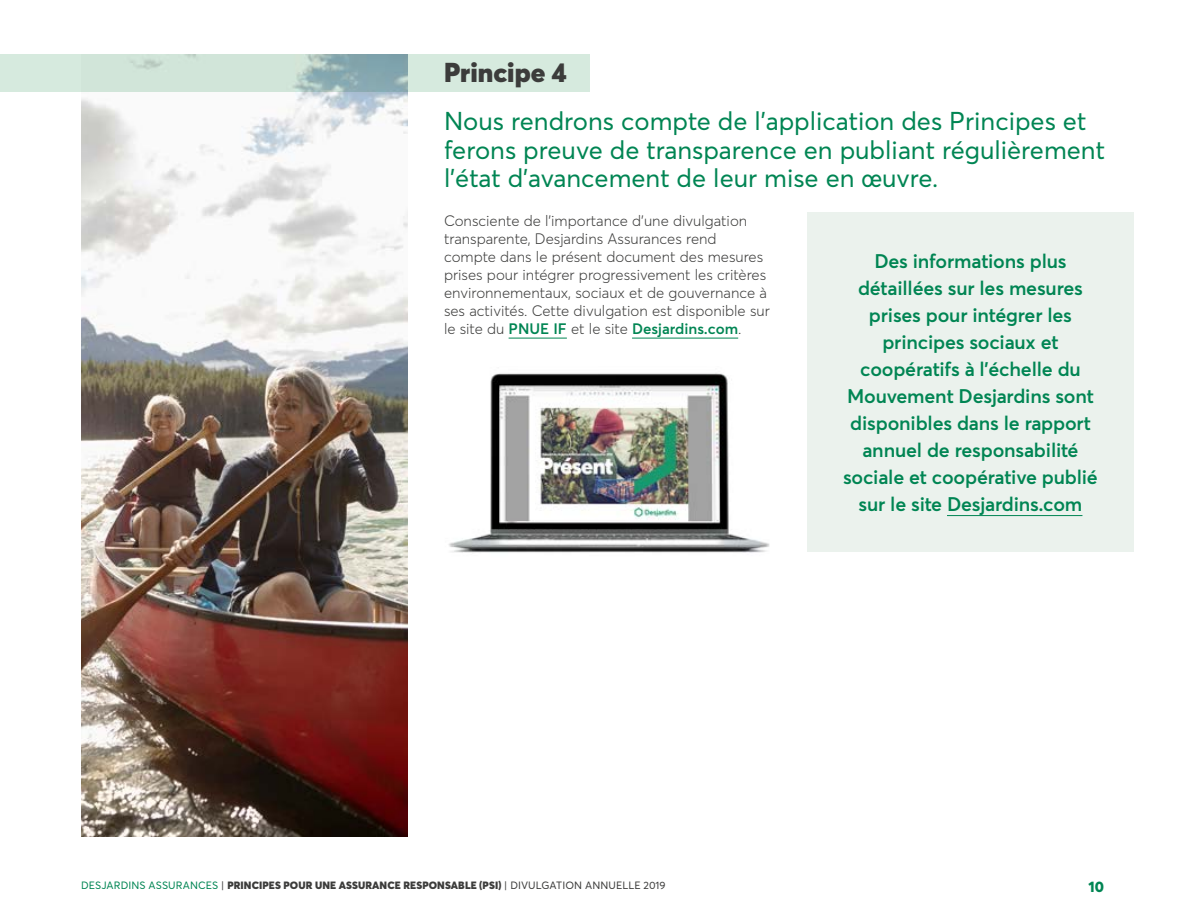
<style>
.page{position:relative;width:1188px;height:918px;background:#fff}
.page>*{position:absolute;margin:0;border:0;box-sizing:border-box;transform-origin:0 0}
.t1{font:900 27px "Averta";color:#3c3c3b}
.t2{font:25.5px/28.5px "Averta";color:#008553}
.t3{font:600 19.5px/27px "Averta";letter-spacing:-.01em;color:#008553;text-align:center}
.t4{font:300 15px/18px "Averta";color:#3c3c3b}
.t5{font:800 15px "Averta";color:#008553}
.t6{font:900 10.5px "Averta";letter-spacing:.01em;color:#3c3c3b}
.s1{font-weight:600;color:#008553}
.s2{font-weight:400;color:#008553}
.s3{font-weight:400}
</style>
<div class="page">
<img style="left:448px;top:373px;width:322px;height:180px">
<img style="left:81px;top:91px;width:327px;height:746px">
<svg style="left:0;top:54px;width:590px;height:37px;background:#c7ddd4"></svg>
<hr style="left:509px;top:338px;width:58px;height:1px;background:#008553">
<hr style="left:632px;top:338px;width:106px;height:1px;background:#008553">
<div style="left:807px;top:212px;width:327px;height:340px;background:#ebf2ed"></div>
<hr style="left:947px;top:515px;width:135px;height:1px;background:#008553">
<h2 class="t1" style="left:444px;top:55px;width:124px">Principe 4</h2>
<h2 class="t2" style="left:444px;top:107px;width:663px">Nous rendrons compte de l’application des Principes et ferons preuve de transparence en publiant régulièrement l’état d’avancement de leur mise en œuvre.</h2>
<p class="t4" style="left:444px;top:211px;width:327px">Consciente de l’importance d’une divulgation transparente, Desjardins Assurances rend compte dans le présent document des mesures prises pour intégrer progressivement les critères environnementaux, sociaux et de gouvernance à ses activités. Cette divulgation est disponible sur le site du <span class="s1">PNUE IF</span> et le site <span class="s1">Desjardins.com</span>.</p>
<p class="t3" style="left:843px;top:247px;width:256px">Des informations plus détaillées sur les mesures prises pour intégrer les principes sociaux et coopératifs à l’échelle du<br>Mouvement Desjardins sont disponibles dans le rapport annuel de responsabilité sociale et coopérative publié sur le site Desjardins.com</p>
<p class="t6" style="left:81px;top:878px;width:586px"><span class="s2">DESJARDINS ASSURANCES</span> <span class="s3">|</span> PRINCIPES POUR UNE ASSURANCE RESPONSABLE (PSI) <span class="s3">| DIVULGATION ANNUELLE 2019</span></p>
<p class="t5" style="left:1088px;top:877px;width:17px">10</p>
</div>
